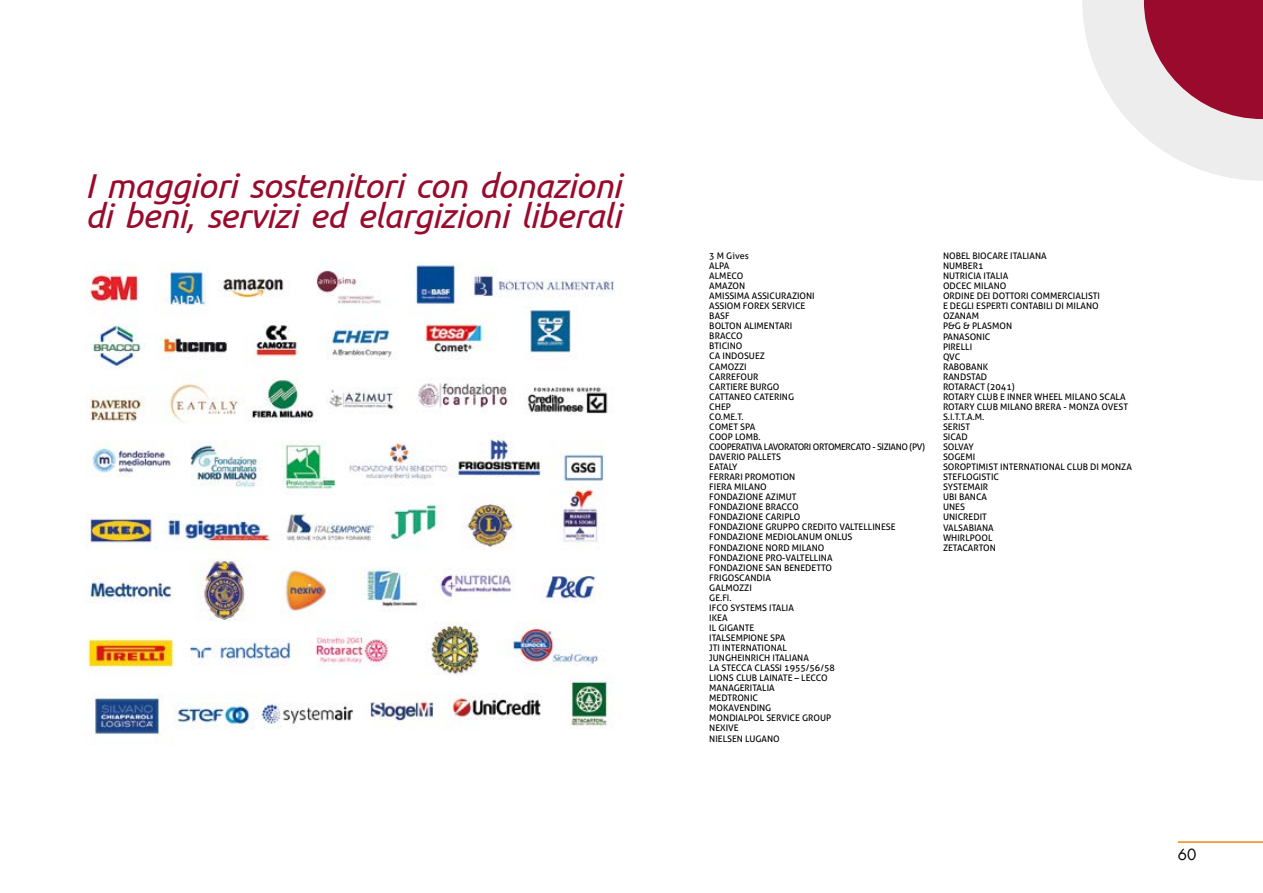
<style>
.page{position:relative;width:1263px;height:893px;background:#fff}
.page>*{position:absolute;margin:0;border:0;box-sizing:border-box;transform-origin:0 0}
.t1{font:italic 34.5px/30px "Ubuntu";letter-spacing:-.02em;color:#990a2c}
.t2{font:15px "Futura LT";color:#000}
.t3{font:9px/10.1px "Aller";color:#000}
</style>
<div class="page">
<svg style="left:1082px;top:0;width:181px;height:181px"></svg>
<img style="left:85px;top:261px;width:529px;height:475px">
<hr style="left:1178px;top:841px;width:85px;height:2px;background:#f18700">
<h1 class="t1" style="left:85px;top:169px;width:538px">I maggiori sostenitori con donazioni di beni, servizi ed elargizioni liberali</h1>
<p class="t3" style="left:709px;top:251px;width:217px">3 M Gives<br>ALPA<br>ALMECO<br>AMAZON<br>AMISSIMA ASSICURAZIONI<br>ASSIOM FOREX SERVICE<br>BASF<br>BOLTON ALIMENTARI<br>BRACCO<br>BTICINO<br>CA INDOSUEZ<br>CAMOZZI<br>CARREFOUR<br>CARTIERE BURGO<br>CATTANEO CATERING<br>CHEP<br>CO.ME.T.<br>COMET SPA<br>COOP LOMB.<br>COOPERATIVA LAVORATORI ORTOMERCATO - SIZIANO (PV)<br>DAVERIO PALLETS<br>EATALY<br>FERRARI PROMOTION<br>FIERA MILANO<br>FONDAZIONE AZIMUT<br>FONDAZIONE BRACCO<br>FONDAZIONE CARIPLO<br>FONDAZIONE GRUPPO CREDITO VALTELLINESE<br>FONDAZIONE MEDIOLANUM ONLUS<br>FONDAZIONE NORD MILANO<br>FONDAZIONE PRO-VALTELLINA<br>FONDAZIONE SAN BENEDETTO<br>FRIGOSCANDIA<br>GALMOZZI<br>GE.FI.<br>IFCO SYSTEMS ITALIA<br>IKEA<br>IL GIGANTE<br>ITALSEMPIONE SPA<br>JTI INTERNATIONAL<br>JUNGHEINRICH ITALIANA<br>LA STECCA CLASSI 1955/56/58<br>LIONS CLUB LAINATE – LECCO<br>MANAGERITALIA<br>MEDTRONIC<br>MOKAVENDING<br>MONDIALPOL SERVICE GROUP<br>NEXIVE<br>NIELSEN LUGANO</p>
<p class="t3" style="left:943px;top:251px;width:190px">NOBEL BIOCARE ITALIANA<br>NUMBER1<br>NUTRICIA ITALIA<br>ODCEC MILANO<br>ORDINE DEI DOTTORI COMMERCIALISTI<br>E DEGLI ESPERTI CONTABILI DI MILANO<br>OZANAM<br>P&amp;G &amp; PLASMON<br>PANASONIC<br>PIRELLI<br>QVC<br>RABOBANK<br>RANDSTAD<br>ROTARACT (2041)<br>ROTARY CLUB E INNER WHEEL MILANO SCALA<br>ROTARY CLUB MILANO BRERA - MONZA OVEST<br>S.I.T.T.A.M.<br>SERIST<br>SICAD<br>SOLVAY<br>SOGEMI<br>SOROPTIMIST INTERNATIONAL CLUB DI MONZA<br>STEFLOGISTIC<br>SYSTEMAIR<br>UBI BANCA<br>UNES<br>UNICREDIT<br>VALSABIANA<br>WHIRLPOOL<br>ZETACARTON</p>
<h2 class="t2" style="left:1178px;top:845px;width:20px">60</h2>
</div>
